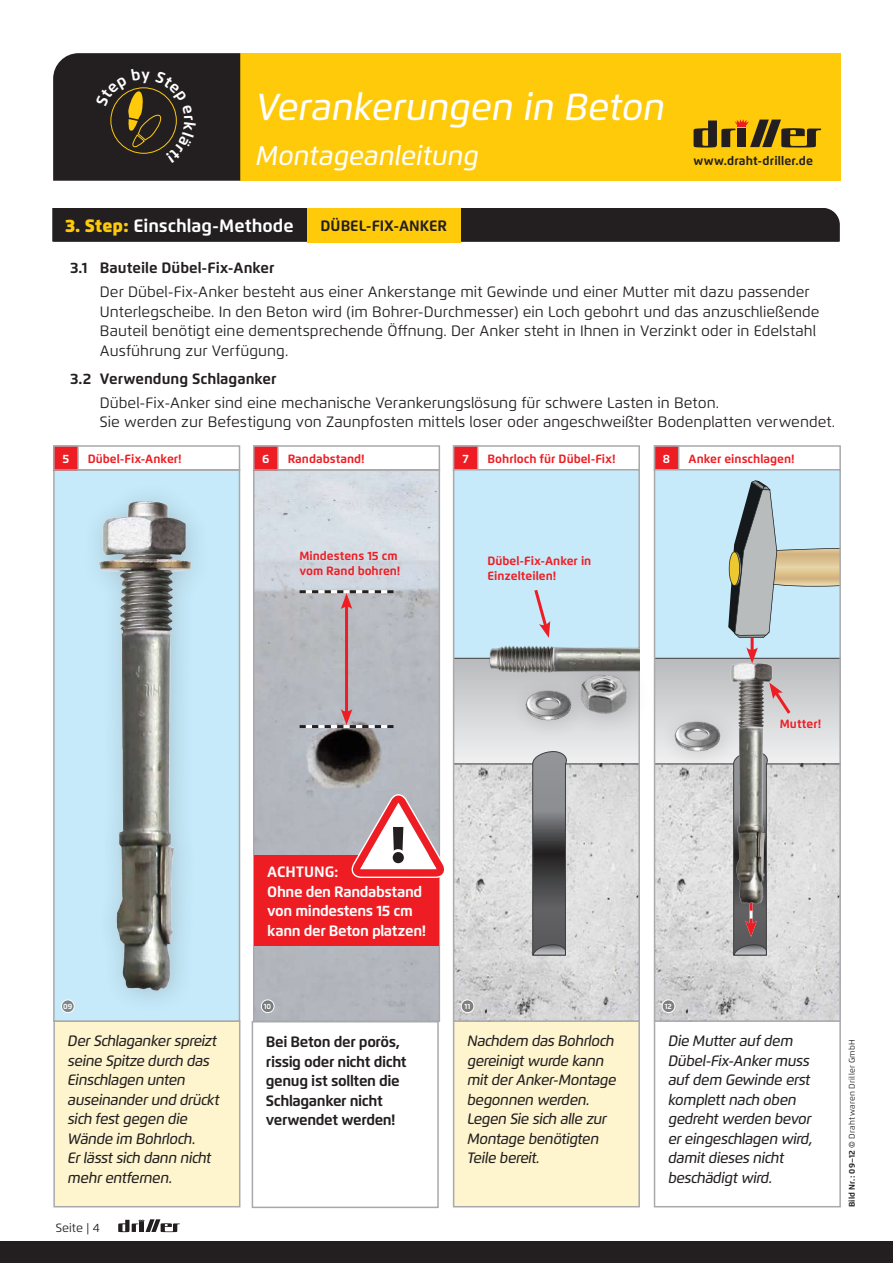
<style>
.page{position:relative;width:893px;height:1263px;background:#fff}
.page>*{position:absolute;margin:0;border:0;box-sizing:border-box;transform-origin:0 0}
.t1{font:italic 500 37.5px "Flexo";color:#fff}
.t2{font:italic 500 27px "Flexo";letter-spacing:-.005em;color:#fff}
.t3{font:700 18px "Flexo";color:#fff}
.t4{font:900 18px "Flexo";color:#feca0a}
.t5{font:15px/19.5px "Flexo";color:#231f20}
.t6{font:italic 500 15px/19.5px "Flexo";letter-spacing:-.025em;color:#231f20}
.t7{font:700 15px/19.5px "Flexo";letter-spacing:-.025em;color:#231f20}
.t8{font:700 15px "Flexo";color:#231f20}
.t9{font:700 15px/19.5px "Flexo";letter-spacing:-.025em;color:#fff}
.t10{font:700 12.15px "Flexo";letter-spacing:.01em;color:#231f20}
.t11{font:700 12px/15px "Flexo";color:#ee1d23}
.t12{font:12px "Flexo";letter-spacing:.005em;color:#231f20}
.t13{font:700 12px "Flexo";color:#fff}
.t14{font:8.25px "Flexo";letter-spacing:.035em;color:#231f20}
.t15{font:700 7.5px "Flexo";letter-spacing:-.005em;color:#fff}
.s1{font-weight:900;color:#feca0a}
.s2{font-weight:700}
.s3{font-weight:500;font-style:italic}
</style>
<div class="page">
<div style="left:654px;top:1020px;width:187px;height:187px;border:2px solid #a8a9ad"></div>
<div style="left:252px;top:1021px;width:187px;height:187px;border:2px solid #a8a9ad"></div>
<div style="left:55px;top:1022px;width:184px;height:184px;background:#fef4ce"></div>
<div style="left:53px;top:1020px;width:187px;height:187px;border:2px solid #a8a9ad"></div>
<div style="left:454px;top:1022px;width:184px;height:184px;background:#fef4ce"></div>
<div style="left:453px;top:1020px;width:187px;height:187px;border:2px solid #a8a9ad"></div>
<div style="left:654px;top:445px;width:187px;height:26px;border:2px solid #a8a9ad"></div>
<div style="left:654px;top:446px;width:25px;height:24px;background:#ee1d23"></div>
<div style="left:654px;top:445px;width:25px;height:26px;border:2px solid #a8a9ad"></div>
<img style="left:56px;top:472px;width:181px;height:547px">
<div style="left:53px;top:469px;width:187px;height:553px;border:2px solid #a8a9ad"></div>
<div style="left:53px;top:445px;width:187px;height:26px;border:2px solid #a8a9ad"></div>
<div style="left:54px;top:446px;width:24px;height:24px;background:#ee1d23"></div>
<div style="left:53px;top:445px;width:26px;height:26px;border:2px solid #a8a9ad"></div>
<svg style="left:61px;top:999px;width:14px;height:14px"></svg>
<img style="left:256px;top:472px;width:181px;height:547px">
<div style="left:253px;top:469px;width:187px;height:553px;border:2px solid #a8a9ad"></div>
<div style="left:253px;top:445px;width:187px;height:26px;border:2px solid #a8a9ad"></div>
<div style="left:254px;top:446px;width:24px;height:24px;background:#ee1d23"></div>
<div style="left:253px;top:445px;width:26px;height:26px;border:2px solid #a8a9ad"></div>
<svg style="left:261px;top:999px;width:14px;height:14px"></svg>
<div style="left:453px;top:445px;width:187px;height:26px;border:2px solid #a8a9ad"></div>
<div style="left:454px;top:446px;width:24px;height:24px;background:#ee1d23"></div>
<div style="left:453px;top:445px;width:25px;height:26px;border:2px solid #a8a9ad"></div>
<div style="left:0;top:1241px;width:893px;height:22px;background:#231f20"></div>
<svg style="left:118px;top:1219px;width:62px;height:13px"></svg>
<div style="left:52px;top:208px;width:788px;height:34px;background:#231f20"></div>
<div style="left:308px;top:208px;width:153px;height:34px;background:#feca0a"></div>
<div style="left:240px;top:53px;width:601px;height:128px;background:#feca0a"></div>
<svg style="left:693px;top:119px;width:128px;height:29px"></svg>
<hr style="left:345px;top:604px;width:3px;height:111px;background:#ee1d23">
<svg style="left:299px;top:590px;width:95px;height:19px"></svg>
<svg style="left:299px;top:709px;width:95px;height:19px"></svg>
<div style="left:255px;top:855px;width:184px;height:91px;background:#ee1d23"></div>
<svg style="left:351px;top:794px;width:93px;height:84px"></svg>
<div style="left:454px;top:470px;width:185px;height:551px;background:#c6eafa"></div>
<svg style="left:456px;top:956px;width:181px;height:63px"></svg>
<svg style="left:456px;top:657px;width:181px;height:299px"></svg>
<div style="left:453px;top:469px;width:187px;height:553px;border:2px solid #a8a9ad"></div>
<svg style="left:460px;top:999px;width:15px;height:14px"></svg>
<div style="left:654px;top:470px;width:186px;height:551px;background:#c6eafa"></div>
<svg style="left:657px;top:956px;width:181px;height:63px"></svg>
<svg style="left:728px;top:480px;width:110px;height:158px"></svg>
<div style="left:654px;top:469px;width:187px;height:553px;border:2px solid #a8a9ad"></div>
<svg style="left:661px;top:999px;width:15px;height:14px"></svg>
<div style="left:510px;top:674px;width:81px;height:67px;background:#231f20;opacity:.2"></div>
<img style="left:525px;top:691px;width:36px;height:34px">
<img style="left:474px;top:607px;width:166px;height:84px">
<svg style="left:532px;top:590px;width:18px;height:48px"></svg>
<div style="left:561px;top:654px;width:91px;height:84px;background:#231f20;opacity:.2"></div>
<img style="left:568px;top:665px;width:74px;height:51px">
<hr style="left:751px;top:638px;width:3px;height:15px;background:#ee1d23">
<svg style="left:654px;top:647px;width:186px;height:309px"></svg>
<div style="left:53px;top:53px;width:187px;height:128px;background:#231f20"></div>
<h1 class="t1" style="left:255px;top:84px;width:411px">Verankerungen in Beton</h1>
<h2 class="t2" style="left:255px;top:139px;width:224px">Montageanleitung</h2>
<p class="t8" style="left:321px;top:216px;width:128px">DÜBEL-FIX-ANKER</p>
<p class="t3" style="left:135px;top:215px;width:231px">Dübel Fix-Anker montieren!</p>
<p class="t3" style="left:66px;top:215px;width:229px"><span class="s1">2. Step:</span> Einschlag Methode</p>
<p class="t4" style="left:65px;top:215px;width:12px">3</p>
<p class="t10" style="left:693px;top:153px;width:121px">www.draht-driller.de</p>
<p class="t8" style="left:70px;top:259px;width:206px">3.1 Bauteile Dübel-Fix-Anker</p>
<p class="t5" style="left:100px;top:282px;width:721px">Der Dübel-Fix-Anker besteht aus einer Ankerstange mit Gewinde und einer Mutter mit dazu passender Unterlegscheibe. In den Beton wird (im Bohrer-Durchmesser) ein Loch gebohrt und das anzuschließende Bauteil benötigt eine dementsprechende Öffnung. Der Anker steht in Ihnen in Verzinkt oder in Edelstahl Ausführung zur Verfügung.</p>
<p class="t8" style="left:70px;top:370px;width:208px">3.2 Verwendung Schlaganker</p>
<p class="t5" style="left:100px;top:393px;width:737px">Dübel-Fix-Anker sind eine mechanische Verankerungslösung für schwere Lasten in Beton.<br>Sie werden zur Befestigung von Zaunpfosten mittels loser oder angeschweißter Bodenplatten verwendet.</p>
<p class="t13" style="left:63px;top:451px;width:8px">5</p>
<p class="t11" style="left:88px;top:451px;width:95px">Dübel-Fix-Anker!</p>
<p class="t13" style="left:663px;top:451px;width:9px">8</p>
<p class="t11" style="left:688px;top:451px;width:108px">Anker einschlagen!</p>
<p class="t13" style="left:462px;top:451px;width:8px">7</p>
<p class="t11" style="left:487px;top:451px;width:130px">Bohrloch für Dübel-Fix!</p>
<p class="t13" style="left:262px;top:451px;width:9px">6</p>
<p class="t11" style="left:288px;top:451px;width:79px">Randabstand!</p>
<p class="t11" style="left:299px;top:548px;width:102px">Mindestens 15 cm vom Rand bohren!</p>
<p class="t11" style="left:487px;top:553px;width:105px">Dübel-Fix-Anker in<br>Einzelteilen!</p>
<p class="t11" style="left:780px;top:716px;width:43px">Mutter!</p>
<p class="t15" style="left:63px;top:1001px;width:11px">09</p>
<p class="t9" style="left:267px;top:862px;width:160px">ACHTUNG:<br>Ohne den Randabstand von mindestens 15 cm kann der Beton platzen!</p>
<p class="t15" style="left:264px;top:1001px;width:9px">10</p>
<p class="t15" style="left:464px;top:1001px;width:7px">11</p>
<p class="t15" style="left:665px;top:1001px;width:9px">12</p>
<p class="t6" style="left:68px;top:1031px;width:153px">Der Schlaganker spreizt seine Spitze durch das<br>Einschlagen unten auseinander und drückt sich fest gegen die<br>Wände im Bohrloch.<br>Er lässt sich dann nicht mehr entfernen.</p>
<p class="t6" style="left:467px;top:1031px;width:151px">Nachdem das Bohrloch gereinigt wurde kann mit der Anker-Montage begonnen werden.<br>Legen Sie sich alle zur<br>Montage benötigten<br>Teile bereit.</p>
<p class="t7" style="left:266px;top:1032px;width:142px">Bei Beton der porös, rissig oder nicht dicht genug ist sollten die<br>Schlaganker nicht verwendet werden!</p>
<p class="t12" style="left:56px;top:1220px;width:46px">Seite | 4</p>
<p class="t6" style="left:668px;top:1031px;width:145px">Die Mutter auf dem<br>Dübel-Fix-Anker muss auf dem Gewinde erst komplett nach oben gedreht werden bevor er eingeschlagen wird, damit dieses nicht beschädigt wird.</p>
<p class="t14" style="left:847px;top:1207px;width:169px;rotate:-90deg"><span class="s2">Bild Nr.: 09–12</span> <span class="s3">©</span> Drahtwaren Driller GmbH</p>
</div>
